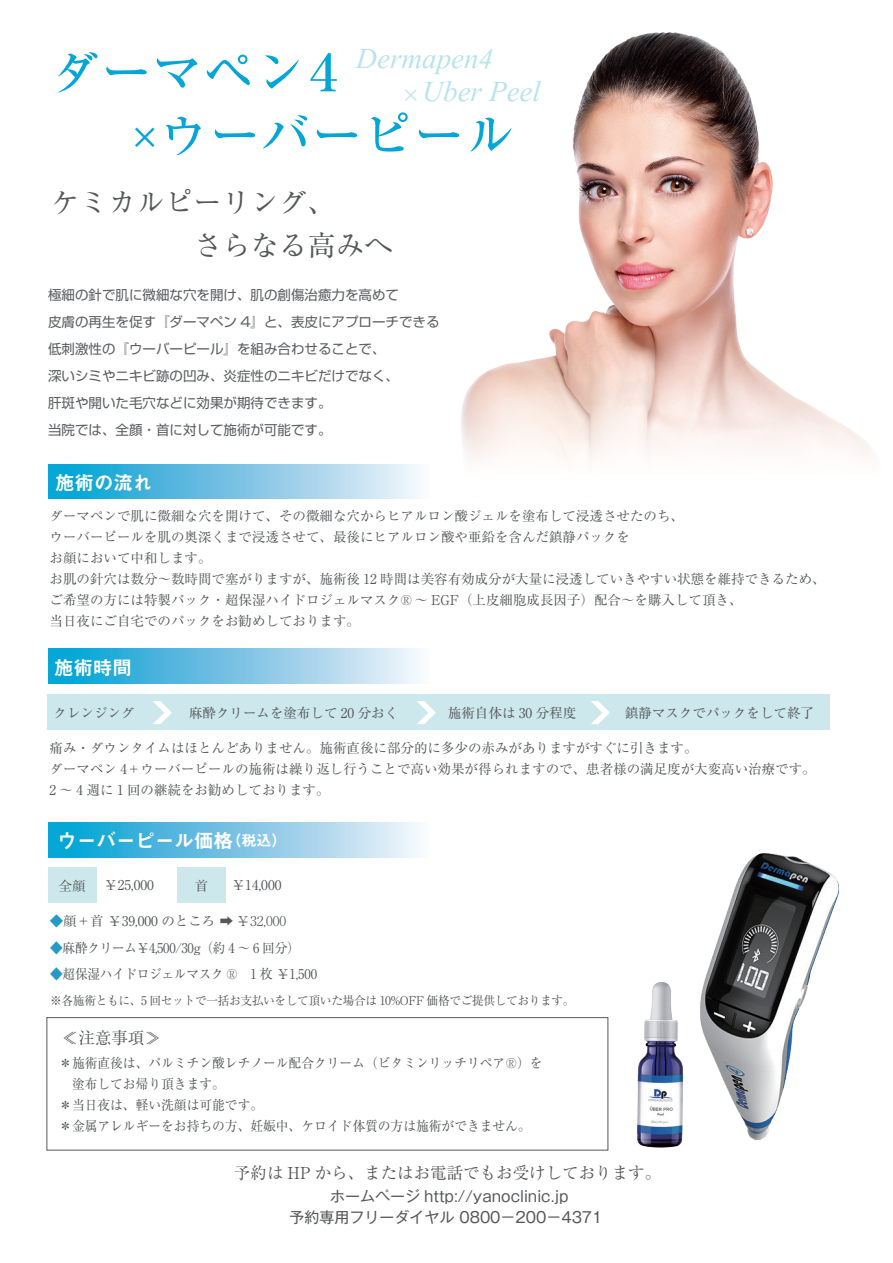
<style>
.page{position:relative;width:893px;height:1263px;background:#fff}
.page>*{position:absolute;margin:0;border:0;box-sizing:border-box;transform-origin:0 0}
.t1{font:500 51px "Ryumin Pro";color:#04a6d7}
.t2{font:36px/33.3px "Vijaya";color:#b8e3ee}
.t3{font:28.5px/43.5px "Ryumin Pro";color:#555859}
.t4{font:19.5px "Midashi Go Pro MB31";color:#fff}
.t5{font:16.5px "Ryumin Pro";color:#57585a}
.t6{font:16.5px "Ryumin Pro";color:#555859}
.t7{font:15px/21px "Gothic MB101 Pro";color:#57585a;text-align:center}
.t8{font:13.5px/21px "Ryumin Pro";color:#555859}
.t9{font:13.5px/27px "Shin Go Pro";color:#5d5f61}
.t10{font:13.5px/21px "Ryumin Pro";color:#555859;scale:.94 1}
.t11{font:13.5px "Ryumin Pro";letter-spacing:-.025em;color:#555859;scale:.94 1}
.t12{font:13.5px "Ryumin Pro";color:#545557}
.t13{font:13.5px "Ryumin Pro";color:#545758}
.t14{font:12px "Ryumin Pro";letter-spacing:-.035em;color:#555859}
.s1{font-size:37.5px}
.s2{font-size:15px}
.s3{color:#259ac6}
.s4{font-family:"Koz Go Pr 6 N"}
.s5{font-weight:300}
</style>
<div class="page">
<div style="left:177px;top:867px;width:49px;height:35px;background:#cce8ed"></div>
<div style="left:48px;top:867px;width:49px;height:35px;background:#cce8ed"></div>
<div style="left:48px;top:464px;width:381px;height:35px;background:linear-gradient(to right,#009cd1,#faf2fa)"></div>
<div style="left:48px;top:649px;width:381px;height:34px;background:linear-gradient(to right,#009cd1,#faf2fa)"></div>
<div style="left:47px;top:694px;width:782px;height:36px;background:#cce8ed"></div>
<div style="left:48px;top:823px;width:381px;height:34px;background:linear-gradient(to right,#009cd1,#faf2fa)"></div>
<img style="left:700px;top:853px;width:139px;height:287px">
<div style="left:47px;top:1017px;width:561px;height:133px;border:1px solid #555859"></div>
<svg style="left:153px;top:701px;width:19px;height:23px"></svg>
<svg style="left:591px;top:701px;width:19px;height:23px"></svg>
<svg style="left:417px;top:701px;width:19px;height:23px"></svg>
<img style="left:461px;top:32px;width:409px;height:430px">
<img style="left:637px;top:982px;width:47px;height:166px">
<h1 class="t1" style="left:50px;top:32px;width:300px">ダーマペン４</h1>
<h2 class="t2" style="left:400px;top:37px;width:142px;text-indent:-43px">Dermapen4 ×Uber Peel</h2>
<h1 class="t1" style="left:126px;top:95px;width:391px"><span class="s1">×</span>ウーバーピール</h1>
<h3 class="t3" style="left:51px;top:178px;width:343px">ケミカルピーリング、<br>　　　　　さらなる高みへ</h3>
<p class="t9" style="left:48px;top:279px;width:393px">極細の針で肌に微細な穴を開け、肌の創傷治癒力を高めて<br>皮膚の再生を促す『ダーマペン 4』と、表皮にアプローチできる低刺激性の『ウーバーピール』を組み合わせることで、<br>深いシミやニキビ跡の凹み、炎症性のニキビだけでなく、<br>肝斑や開いた毛穴などに効果が期待できます。<br>当院では、全顔・首に対して施術が可能です。</p>
<h3 class="t4" style="left:55px;top:467px;width:99px">施術の流れ</h3>
<p class="t8" style="left:49px;top:505px;width:778px">ダーマペンで肌に微細な穴を開けて、その微細な穴からヒアルロン酸ジェルを塗布して浸透させたのち、<br>ウーバーピールを肌の奥深くまで浸透させて、最後にヒアルロン酸や亜鉛を含んだ鎮静パックを<br>お顔において中和します。<br>お肌の針穴は数分～数時間で塞がりますが、施術後 12 時間は美容有効成分が大量に浸透していきやすい状態を維持できるため、ご希望の方には特製パック・超保湿ハイドロジェルマスク® ～ EGF（上皮細胞成長因子）配合～を購入して頂き、<br>当日夜にご自宅でのパックをお勧めしております。</p>
<h3 class="t4" style="left:54px;top:652px;width:79px">施術時間</h3>
<p class="t13" style="left:53px;top:702px;width:83px">クレンジング</p>
<p class="t12" style="left:189px;top:702px;width:211px">麻酔クリームを塗布して 20 分おく</p>
<p class="t12" style="left:448px;top:702px;width:130px">施術自体は 30 分程度</p>
<p class="t12" style="left:625px;top:702px;width:190px">鎮静マスクでパックをして終了</p>
<p class="t8" style="left:50px;top:736px;width:768px">痛み・ダウンタイムはほとんどありません。施術直後に部分的に多少の赤みがありますがすぐに引きます。<br>ダーマペン 4＋ウーバーピールの施術は繰り返し行うことで高い効果が得られますので、患者様の満足度が大変高い治療です。<br>2 ～ 4 週に 1 回の継続をお勧めしております。</p>
<h3 class="t4" style="left:58px;top:825px;width:231px">ウーバーピール価格<span class="s2">（税込）</span></h3>
<p class="t8" style="left:58px;top:874px;width:28px">全顔</p>
<p class="t8" style="left:195px;top:874px;width:15px">首</p>
<p class="t8" style="left:50px;top:909px;width:238px"><span class="s3">◆</span>顔＋首 ￥39,000 のところ <span class="s4">➡</span> <span class="s5">￥32,000</span></p>
<p class="t8" style="left:104px;top:873px;width:51px">￥25,000</p>
<p class="t8" style="left:232px;top:873px;width:51px">￥14,000</p>
<p class="t11" style="left:50px;top:937px;width:267px"><span class="s3">◆</span>麻酔クリーム￥4,500/30g（約 4 ～ 6 回分）</p>
<p class="t14" style="left:50px;top:991px;width:526px">※各施術ともに、5 回セットで一括お支払いをして頂いた場合は 10%OFF 価格でご提供しております。</p>
<p class="t11" style="left:50px;top:963px;width:286px"><span class="s3">◆</span>超保湿ハイドロジェルマスク ®　1 枚 ￥1,500</p>
<p class="t6" style="left:62px;top:1025px;width:100px">≪注意事項≫</p>
<p class="t10" style="left:59px;top:1051px;width:516px">＊施術直後は、パルミチン酸レチノール配合クリーム（ビタミンリッチリペア®）を　塗布してお帰り頂きます。<br>＊当日夜は、軽い洗顔は可能です。<br>＊金属アレルギーをお持ちの方、妊娠中、ケロイド体質の方は施術ができません。</p>
<p class="t5" style="left:234px;top:1160px;width:429px">予約は HP から、またはお電話でもお受けしております。</p>
<p class="t7" style="left:289px;top:1183px;width:315px">ホームページ http://yanoclinic.jp<br>予約専用フリーダイヤル 0800－200－4371</p>
</div>
